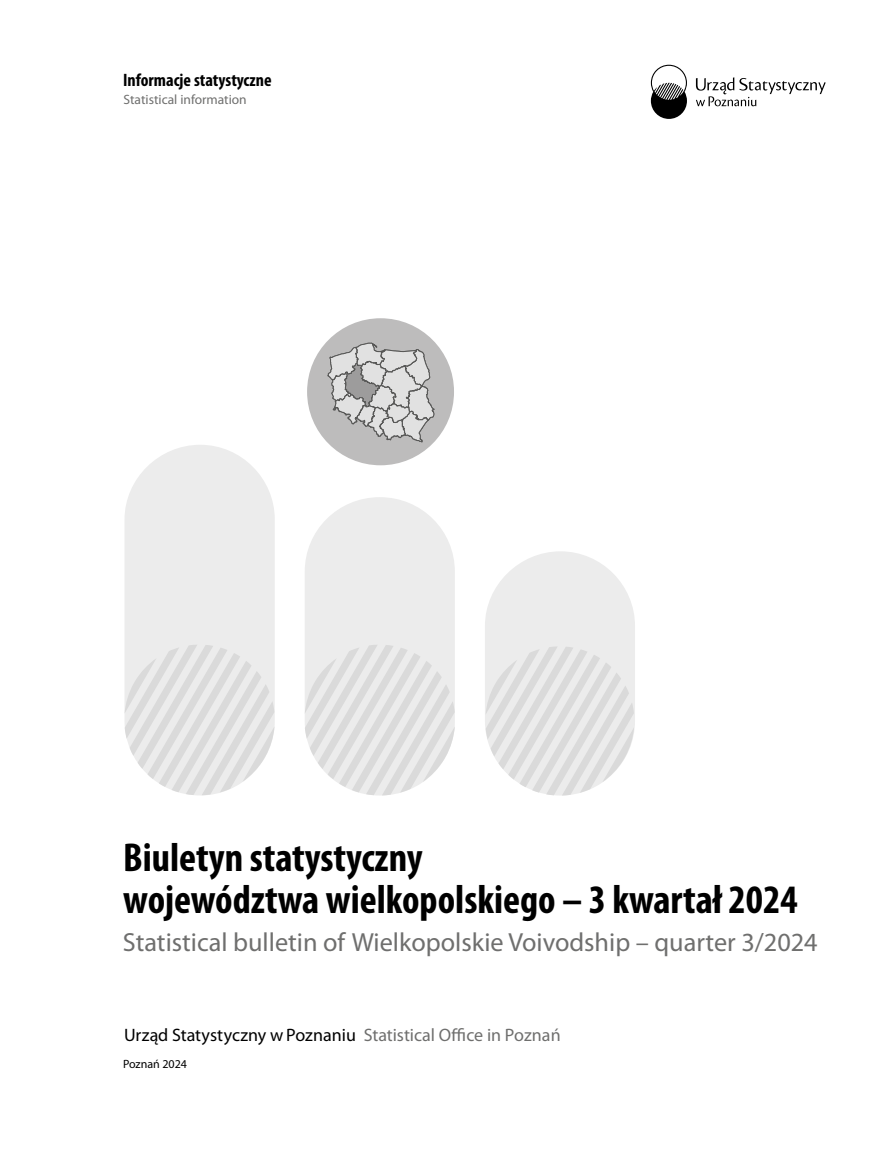
<style>
.page{position:relative;width:893px;height:1149px;background:#fff}
.page>*{position:absolute;margin:0;border:0;box-sizing:border-box;transform-origin:0 0}
.t1{font:700 condensed 40.5px/42px "Myriad Pro";color:#000}
.t2{font:26.25px "Myriad Pro";color:#6f6f6e}
.t3{font:18px "Myriad Pro";color:#000}
.t4{font:700 condensed 18px "Myriad Pro";color:#000}
.t5{font:13.5px "Myriad Pro";color:#6f6f6e}
.t6{font:12px "Myriad Pro";color:#000}
.s1{color:#6f6f6e}
</style>
<div class="page">
<div style="left:125px;top:444px;width:150px;height:351px;background:#ececec;border-radius:75px"></div>
<svg style="left:125px;top:645px;width:150px;height:150px"></svg>
<div style="left:485px;top:551px;width:150px;height:244px;background:#ececec;border-radius:75px"></div>
<svg style="left:486px;top:647px;width:148px;height:148px"></svg>
<div style="left:305px;top:497px;width:150px;height:298px;background:#ececec;border-radius:75px"></div>
<svg style="left:305px;top:645px;width:150px;height:150px"></svg>
<div style="left:307px;top:318px;width:147px;height:147px;background:#bdbcbc;border-radius:50%"></div>
<svg style="left:327px;top:341px;width:108px;height:102px"></svg>
<svg style="left:696px;top:77px;width:130px;height:29px"></svg>
<svg style="left:651px;top:65px;width:36px;height:54px"></svg>
<p class="t4" style="left:123px;top:70px;width:150px">Informacje statystyczne</p>
<p class="t5" style="left:124px;top:92px;width:125px">Statistical information</p>
<p class="t1" style="left:123px;top:836px;width:676px">Biuletyn statystyczny<br>województwa wielkopolskiego – 3 kwartał 2024</p>
<p class="t2" style="left:123px;top:927px;width:696px">Statistical bulletin of Wielkopolskie Voivodship – quarter 3/2024</p>
<p class="t3" style="left:124px;top:1024px;width:438px">Urząd Statystyczny w Poznaniu <span class="s1">Statistical Office in Poznań</span></p>
<p class="t6" style="left:123px;top:1057px;width:65px">Poznań 2024</p>
</div>
